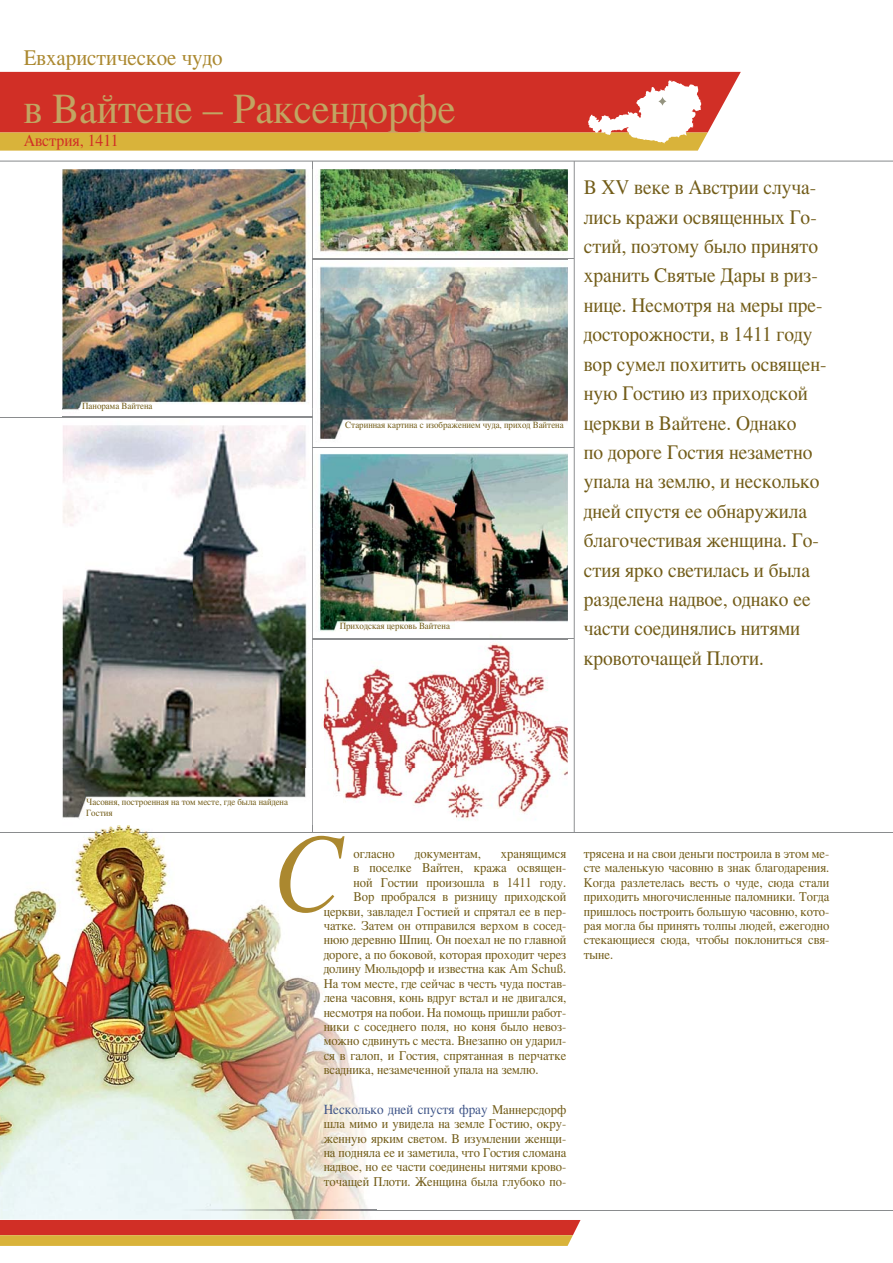
<style>
.page{position:relative;width:893px;height:1263px;background:#fff}
.page>*{position:absolute;margin:0;border:0;box-sizing:border-box;transform-origin:0 0}
.t1{font:italic 111px "Times";color:#ab882f;scale:.95 1}
.t2{font:42.75px "Times";color:#c1a562;scale:.95 1}
.t3{font:22.2px "Times";color:#ab882f;scale:.95 1}
.t4{font:20.55px/29.4px "Times";color:#725c18;scale:.95 1}
.t5{font:16.65px "Times";color:#d12d26;scale:.95 1}
.t6{font:13.8px "Times";color:#405689;scale:.95 1}
.t7{font:13.35px/14.4px "Times";color:#725c18;text-align:justify;scale:.95 1}
.t8{font:9.45px/11.2px "Times";color:#725c18;scale:.95 1}
.s1{font-size:13.35px;color:#725c18}
</style>
<div class="page">
<hr style="left:312px;top:161px;width:1px;height:671px;background:#8a8c8e">
<hr style="left:574px;top:161px;width:1px;height:671px;background:#8a8c8e">
<hr style="left:0;top:161px;width:893px;height:1px;background:#8a8c8e">
<hr style="left:0;top:1210px;width:893px;height:1px;background:#8a8c8e">
<hr style="left:0;top:832px;width:893px;height:1px;background:#8a8c8e">
<hr style="left:312px;top:639px;width:262px;height:1px;background:#8a8c8e">
<hr style="left:312px;top:447px;width:262px;height:1px;background:#8a8c8e">
<hr style="left:312px;top:259px;width:262px;height:1px;background:#8a8c8e">
<hr style="left:0;top:417px;width:312px;height:1px;background:#8a8c8e">
<svg style="left:0;top:72px;width:741px;height:60px;background:#d74a42"></svg>
<svg style="left:0;top:1220px;width:580px;height:26px;background:#d56832"></svg>
<img style="left:0;top:828px;width:377px;height:391px">
<img style="left:0;top:1210px;width:377px;height:1px">
<img style="left:0;top:832px;width:377px;height:1px">
<img style="left:62px;top:169px;width:506px;height:651px">
<img style="left:312px;top:169px;width:1px;height:656px">
<img style="left:312px;top:639px;width:256px;height:1px">
<img style="left:312px;top:447px;width:256px;height:1px">
<img style="left:312px;top:259px;width:256px;height:1px">
<img style="left:62px;top:417px;width:250px;height:1px">
<img style="left:109px;top:825px;width:21px;height:3px">
<svg style="left:0;top:80px;width:708px;height:71px;background:#d6603c"></svg>
<svg style="left:658px;top:96px;width:9px;height:10px"></svg>
<h3 class="t3" style="left:24px;top:49px;width:211px">Евхаристическое чудо</h3>
<h2 class="t2" style="left:24px;top:91px;width:456px">в Вайтене – Раксендорфе</h2>
<p class="t5" style="left:24px;top:133px;width:101px">Австрия, 1411</p>
<p class="t8" style="left:82px;top:401px;width:76px">Панорама Вайтена</p>
<p class="t8" style="left:345px;top:420px;width:231px">Старинная картина с изображением чуда, приход Вайтена</p>
<p class="t8" style="left:340px;top:621px;width:118px">Приходская церковь Вайтена</p>
<p class="t4" style="left:584px;top:174px;width:257px">В XV веке в Австрии случа&shy;лись кражи освященных Го&shy;стий, поэтому было принято хранить Святые Дары в риз&shy;нице. Несмотря на меры пре&shy;досторожности, в 1411 году вор сумел похитить освящен&shy;ную Гостию из приходской церкви в Вайтене. Однако<br>по дороге Гостия незаметно упала на землю, и несколько дней спустя ее обнаружила благочестивая женщина. Го&shy;стия ярко светилась и была разделена надвое, однако ее части соединялись нитями кровоточащей Плоти.</p>
<p class="t8" style="left:86px;top:797px;width:214px">Часовня, построенная на том месте, где была найдена<br>Гостия</p>
<h1 class="t1" style="left:274px;top:827px;width:75px">С</h1>
<p class="t7" style="left:353px;top:847px;width:45px">огласно</p>
<p class="t7" style="left:415px;top:847px;width:71px">документам,</p>
<p class="t7" style="left:501px;top:847px;width:70px">хранящимся</p>
<p class="t7" style="left:353px;top:862px;width:226px">в поселке Вайтен, кража освящен-</p>
<p class="t7" style="left:353px;top:876px;width:226px">ной Гостии произошла в 1411 году.</p>
<p class="t7" style="left:353px;top:891px;width:226px">Вор пробрался в ризницу приходской</p>
<p class="t7" style="left:324px;top:905px;width:257px">церкви, завладел Гостией и спрятал ее в пер-</p>
<p class="t7" style="left:324px;top:919px;width:257px">чатке. Затем он отправился верхом в сосед-</p>
<p class="t7" style="left:324px;top:934px;width:257px">нюю деревню Шпиц. Он поехал не по главной</p>
<p class="t7" style="left:324px;top:948px;width:257px">дороге, а по боковой, которая проходит через</p>
<p class="t7" style="left:324px;top:963px;width:257px">долину Мюльдорф и известна как Am Schuß.</p>
<p class="t7" style="left:324px;top:977px;width:257px">На том месте, где сейчас в честь чуда постав-</p>
<p class="t7" style="left:324px;top:992px;width:257px">лена часовня, конь вдруг встал и не двигался,</p>
<p class="t7" style="left:324px;top:1006px;width:257px">несмотря на побои. На помощь пришли работ-</p>
<p class="t7" style="left:324px;top:1020px;width:257px">ники с соседнего поля, но коня было невоз-</p>
<p class="t7" style="left:324px;top:1035px;width:257px">можно сдвинуть с места. Внезапно он ударил-</p>
<p class="t7" style="left:324px;top:1049px;width:257px">ся в галоп, и Гостия, спрятанная в перчатке</p>
<p class="t7" style="left:324px;top:1064px;width:228px">всадника, незамеченной упала на землю.</p>
<p class="t6" style="left:324px;top:1103px;width:257px">Несколько дней спустя фрау <span class="s1">Маннерсдорф</span></p>
<p class="t7" style="left:324px;top:1118px;width:257px">шла мимо и увидела на земле Гостию, окру&shy;женную ярким светом. В изумлении женщи&shy;на подняла ее и заметила, что Гостия сломана надвое, но ее части соединены нитями крово&shy;точащей Плоти. Женщина была глубоко по-</p>
<p class="t7" style="left:584px;top:847px;width:260px">трясена и на свои деньги построила в этом ме&shy;сте маленькую часовню в знак благодарения.<br>Когда разлетелась весть о чуде, сюда стали приходить многочисленные паломники. Тогда пришлось построить большую часовню, кото&shy;рая могла бы принять толпы людей, ежегодно стекающиеся сюда, чтобы поклониться свя&shy;тыне.</p>
</div>
